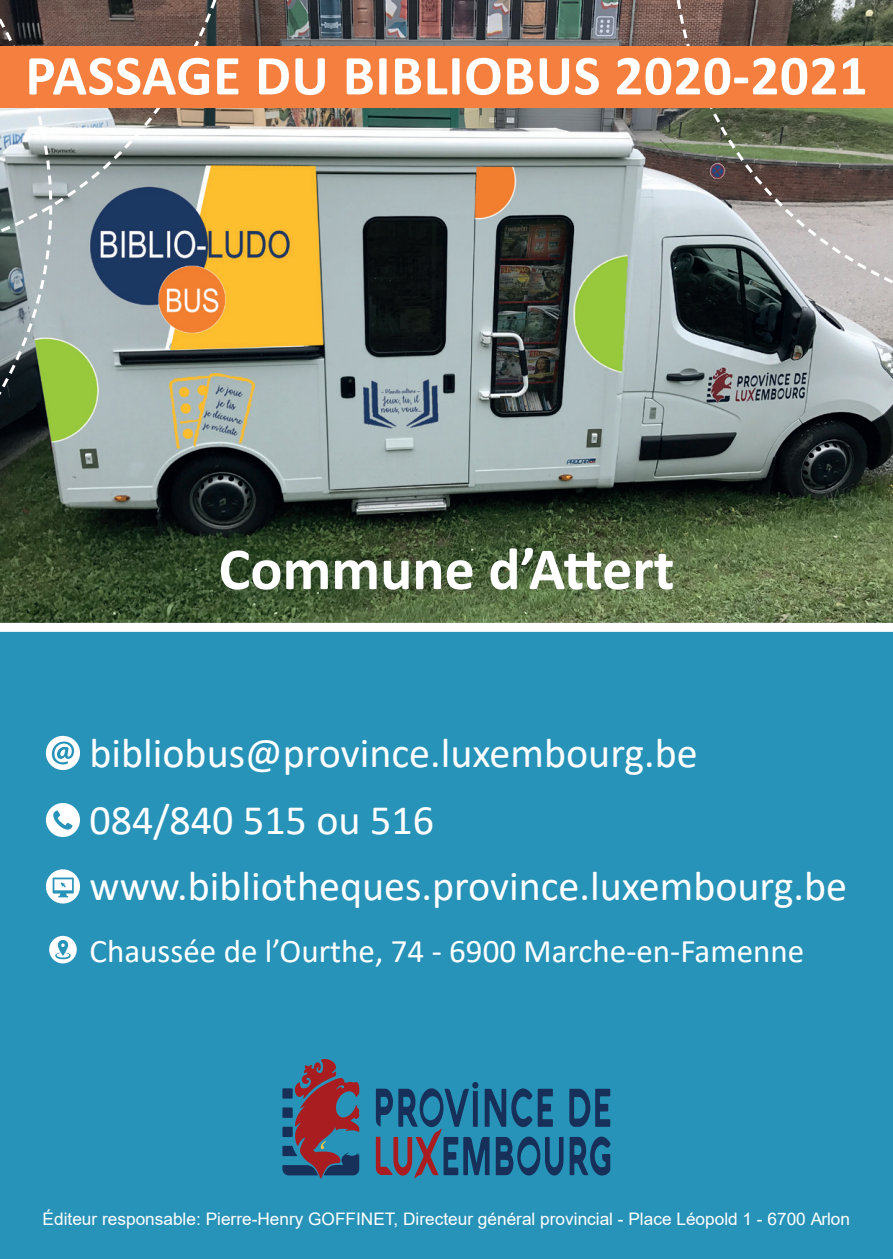
<style>
.page{position:relative;width:893px;height:1259px;background:#fff}
.page>*{position:absolute;margin:0;border:0;box-sizing:border-box;transform-origin:0 0}
.t1{font:700 60px "Calibri";color:#fff}
.t2{font:700 57px "Calibri";letter-spacing:.01em;color:#fff}
.t3{font:42px/66.6px "Calibri";color:#fff}
.t4{font:33px "Calibri";color:#fff}
.t5{font:17.4px "Arial";color:#fff}
</style>
<div class="page">
<div style="left:0;top:600px;width:893px;height:659px;background:#2893b8"></div>
<img style="left:0;top:0;width:893px;height:623px">
<svg style="left:646px;top:0;width:247px;height:308px;background:#7c7c75"></svg>
<svg style="left:154px;top:0;width:74px;height:276px;background:#867e6f"></svg>
<svg style="left:0;top:0;width:154px;height:439px;background:#848f8a"></svg>
<div style="left:0;top:46px;width:893px;height:62px;background:#f47f3f"></div>
<div style="left:0;top:623px;width:893px;height:9px;background:#fff"></div>
<svg style="left:282px;top:1059px;width:77px;height:119px"></svg>
<svg style="left:376px;top:1082px;width:235px;height:96px"></svg>
<div style="left:49px;top:936px;width:28px;height:27px;background:#fff;border-radius:50%"></div>
<svg style="left:55px;top:940px;width:16px;height:19px"></svg>
<div style="left:46px;top:803px;width:34px;height:34px;background:#fff;border-radius:50%"></div>
<svg style="left:53px;top:810px;width:20px;height:19px"></svg>
<svg style="left:45px;top:869px;width:35px;height:35px"></svg>
<svg style="left:45px;top:735px;width:35px;height:35px"></svg>
<h2 class="t2" style="left:25px;top:35px;width:844px">PASSAGE DU BIBLIOBUS 2020-2021</h2>
<h1 class="t1" style="left:219px;top:526px;width:457px">Commune d’Attert</h1>
<h3 class="t3" style="left:90px;top:718px;width:759px">bibliobus@province.luxembourg.be<br>084/840 515 ou 516 www.bibliotheques.province.luxembourg.be</h3>
<h3 class="t4" style="left:90px;top:928px;width:716px">Chaussée de l’Ourthe, 74 - 6900 Marche-en-Famenne</h3>
<p class="t5" style="left:43px;top:1207px;width:809px">Éditeur responsable: Pierre-Henry GOFFINET, Directeur général provincial - Place Léopold 1 - 6700 Arlon</p>
</div>
